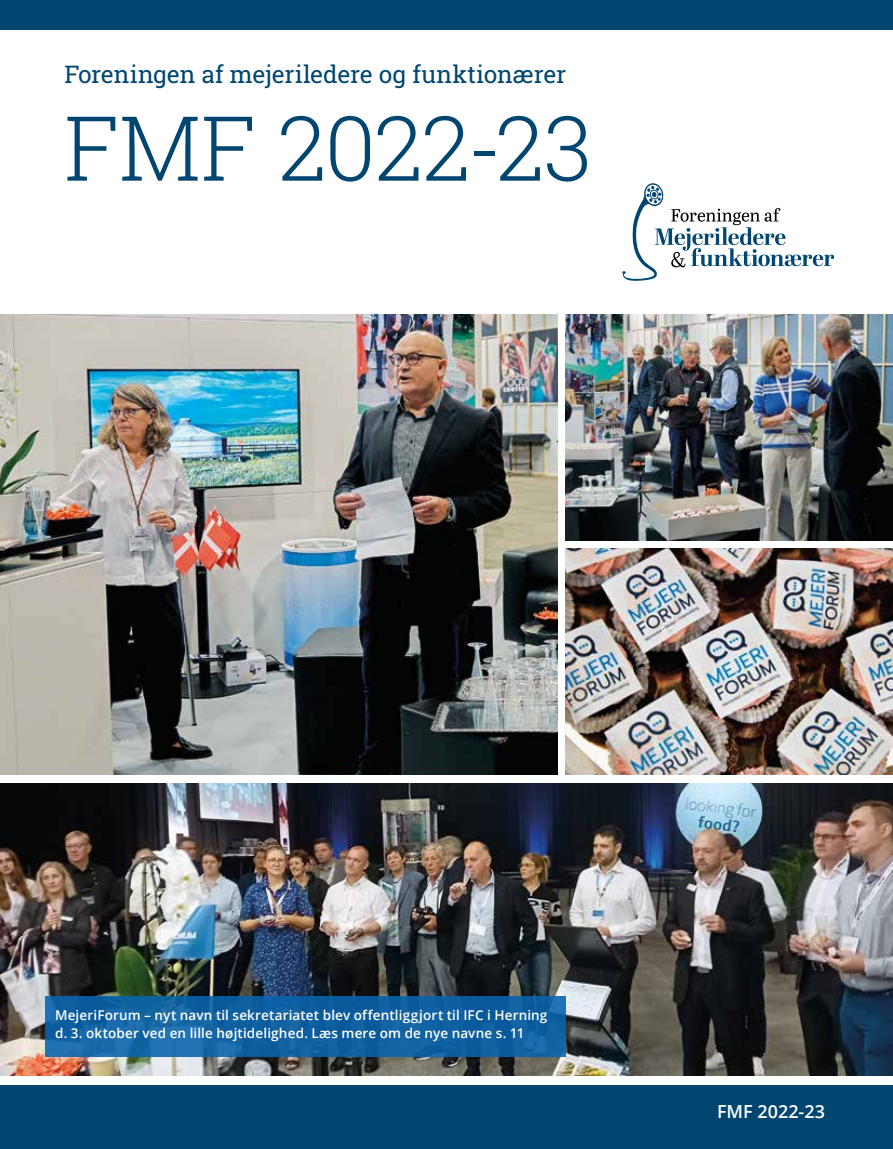
<style>
.page{position:relative;width:893px;height:1149px;background:#fff}
.page>*{position:absolute;margin:0;border:0;box-sizing:border-box;transform-origin:0 0}
.t1{font:300 89.7px "Roboto Slab";letter-spacing:-.01em;color:#004671}
.t2{font:24.3px "Roboto Slab";letter-spacing:-.005em;color:#004671}
.t3{font:600 18px "Open Sans";color:#fff}
.t4{font:600 13.5px/18px "Open Sans";letter-spacing:.01em;color:#fff}
</style>
<div class="page">
<img style="left:0;top:315px;width:557px;height:459px">
<div style="left:0;top:0;width:893px;height:30px;background:#004671"></div>
<div style="left:0;top:1084px;width:893px;height:64px;background:#004671"></div>
<svg style="left:622px;top:183px;width:212px;height:98px"></svg>
<img style="left:0;top:783px;width:893px;height:292px">
<img style="left:566px;top:549px;width:327px;height:225px">
<img style="left:566px;top:315px;width:327px;height:225px">
<svg style="left:45px;top:995px;width:521px;height:61px;background:#1161a1"></svg>
<h2 class="t2" style="left:64px;top:58px;width:503px">Foreningen af mejeriledere og funktionærer</h2>
<h1 class="t1" style="left:64px;top:87px;width:529px">FMF 2022-23</h1>
<p class="t4" style="left:55px;top:1005px;width:494px">MejeriForum – nyt navn til sekretariatet blev offentliggjort til IFC i Herning d. 3. oktober ved en lille højtidelighed. Læs mere om de nye navne s. 11</p>
<h3 class="t3" style="left:717px;top:1099px;width:109px">FMF 2022-23</h3>
</div>
